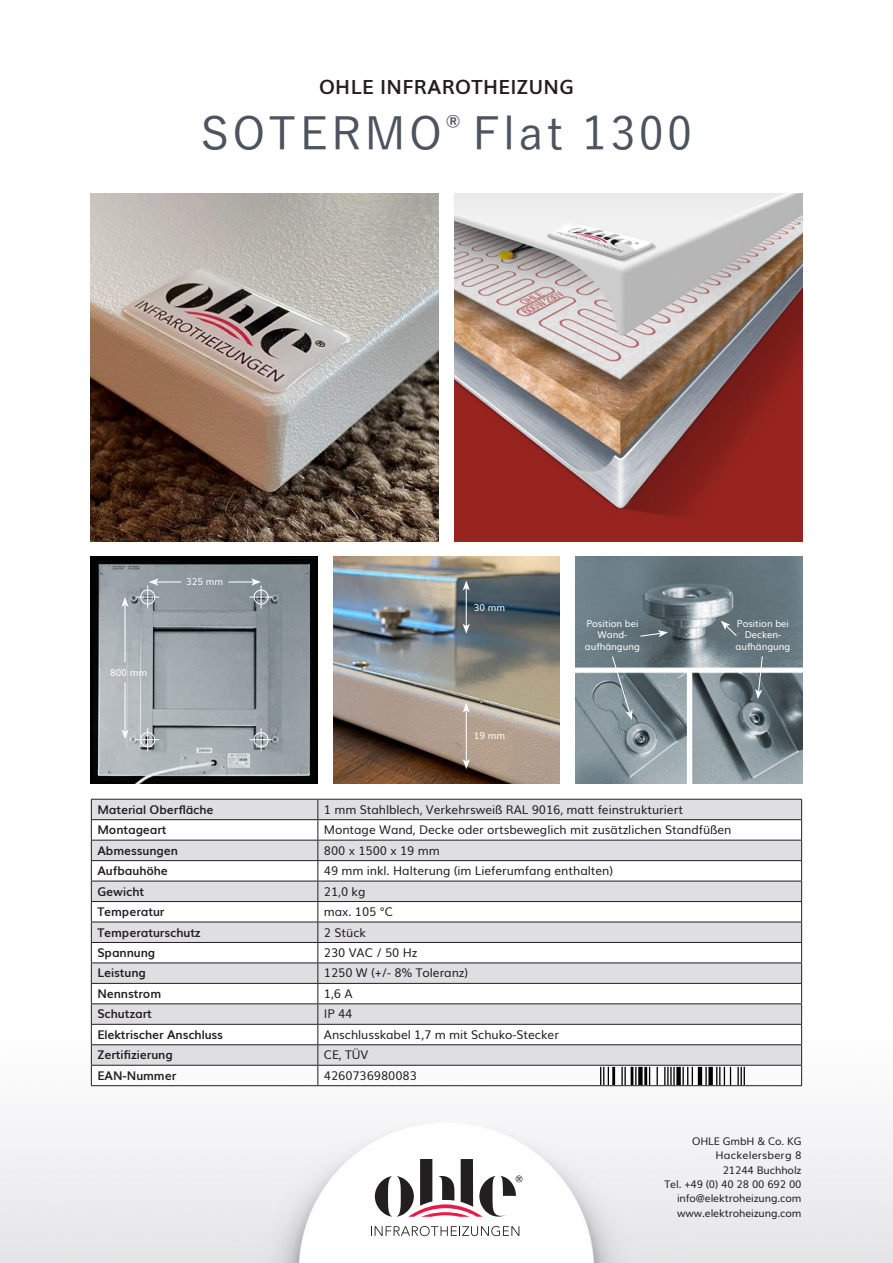
<style>
.page{position:relative;width:893px;height:1263px;background:#fff}
.page>*{position:absolute;margin:0;border:0;box-sizing:border-box;transform-origin:0 0}
.t1{font:500 45px "Yu Gothic";letter-spacing:.075em;color:#4d5460}
.t2{font:700 19.5px "Muli";letter-spacing:.02em;color:#231f20}
.t3{font:12px "Muli";letter-spacing:-.005em;color:#231f20}
.t4{font:700 12px "Muli";letter-spacing:-.005em;color:#231f20}
.t5{font:10.5px "Muli";letter-spacing:-.01em;color:#231f20}
.t6{font:10.5px "Muli";letter-spacing:.01em;color:#231f20}
.t7{font:9.45px/11.4px "Muli";letter-spacing:-.005em;color:#fff;text-align:center}
</style>
<div class="page">
<img style="left:0;top:193px;width:893px;height:1070px">
<svg style="left:371px;top:1226px;width:148px;height:10px"></svg>
<svg style="left:375px;top:1159px;width:147px;height:58px"></svg>
<img style="left:454px;top:193px;width:348px;height:348px">
<img style="left:91px;top:557px;width:226px;height:226px">
<img style="left:333px;top:557px;width:227px;height:226px">
<img style="left:575px;top:557px;width:227px;height:226px">
<svg style="left:639px;top:630px;width:29px;height:7px"></svg>
<svg style="left:611px;top:655px;width:21px;height:65px"></svg>
<svg style="left:721px;top:621px;width:17px;height:16px"></svg>
<svg style="left:755px;top:655px;width:8px;height:44px"></svg>
<svg style="left:136px;top:728px;width:23px;height:23px"></svg>
<svg style="left:228px;top:578px;width:45px;height:30px"></svg>
<svg style="left:250px;top:728px;width:23px;height:23px"></svg>
<svg style="left:136px;top:578px;width:45px;height:30px"></svg>
<hr style="left:124px;top:605px;width:2px;height:57px;background:#fff">
<svg style="left:121px;top:597px;width:8px;height:10px"></svg>
<hr style="left:124px;top:682px;width:2px;height:50px;background:#fff">
<svg style="left:121px;top:729px;width:8px;height:10px"></svg>
<hr style="left:466px;top:588px;width:1px;height:38px;background:#fff">
<svg style="left:463px;top:624px;width:7px;height:10px"></svg>
<svg style="left:463px;top:580px;width:7px;height:10px"></svg>
<hr style="left:466px;top:710px;width:1px;height:51px;background:#fff">
<svg style="left:463px;top:759px;width:7px;height:10px"></svg>
<svg style="left:463px;top:703px;width:7px;height:10px"></svg>
<svg style="left:92px;top:800px;width:709px;height:265px;fill:#dfdee2"></svg>
<hr style="left:91px;top:799px;width:227px;height:1px;background:#231f20">
<hr style="left:318px;top:799px;width:484px;height:1px;background:#231f20">
<hr style="left:91px;top:819px;width:227px;height:1px;background:#231f20">
<hr style="left:318px;top:819px;width:484px;height:1px;background:#231f20">
<hr style="left:91px;top:840px;width:227px;height:1px;background:#231f20">
<hr style="left:318px;top:840px;width:484px;height:1px;background:#231f20">
<hr style="left:91px;top:860px;width:227px;height:1px;background:#231f20">
<hr style="left:318px;top:860px;width:484px;height:1px;background:#231f20">
<hr style="left:91px;top:881px;width:227px;height:1px;background:#231f20">
<hr style="left:318px;top:881px;width:484px;height:1px;background:#231f20">
<hr style="left:91px;top:901px;width:227px;height:1px;background:#231f20">
<hr style="left:318px;top:901px;width:484px;height:1px;background:#231f20">
<hr style="left:91px;top:922px;width:227px;height:1px;background:#231f20">
<hr style="left:318px;top:922px;width:484px;height:1px;background:#231f20">
<hr style="left:91px;top:942px;width:227px;height:1px;background:#231f20">
<hr style="left:318px;top:942px;width:484px;height:1px;background:#231f20">
<hr style="left:91px;top:962px;width:227px;height:1px;background:#231f20">
<hr style="left:318px;top:962px;width:484px;height:1px;background:#231f20">
<hr style="left:91px;top:983px;width:227px;height:1px;background:#231f20">
<hr style="left:318px;top:983px;width:484px;height:1px;background:#231f20">
<hr style="left:91px;top:1003px;width:227px;height:1px;background:#231f20">
<hr style="left:318px;top:1003px;width:484px;height:1px;background:#231f20">
<hr style="left:91px;top:1024px;width:227px;height:1px;background:#231f20">
<hr style="left:318px;top:1024px;width:484px;height:1px;background:#231f20">
<hr style="left:91px;top:1044px;width:227px;height:1px;background:#231f20">
<hr style="left:318px;top:1044px;width:484px;height:1px;background:#231f20">
<hr style="left:91px;top:1065px;width:227px;height:1px;background:#231f20">
<svg style="left:91px;top:799px;width:1px;height:286px"></svg>
<hr style="left:318px;top:1065px;width:484px;height:1px;background:#231f20">
<svg style="left:317px;top:799px;width:1px;height:286px"></svg>
<svg style="left:801px;top:799px;width:1px;height:286px"></svg>
<hr style="left:91px;top:1085px;width:227px;height:1px;background:#231f20">
<hr style="left:318px;top:1085px;width:484px;height:1px;background:#231f20">
<svg style="left:600px;top:1067px;width:9px;height:17px"></svg>
<hr style="left:612px;top:1067px;width:3px;height:17px;background:#000">
<svg style="left:621px;top:1067px;width:15px;height:17px"></svg>
<div style="left:638px;top:1067px;width:5px;height:17px;background:#000"></div>
<hr style="left:644px;top:1067px;width:3px;height:17px;background:#000">
<svg style="left:649px;top:1067px;width:1px;height:17px"></svg>
<svg style="left:657px;top:1067px;width:1px;height:17px"></svg>
<svg style="left:664px;top:1067px;width:11px;height:17px"></svg>
<div style="left:676px;top:1067px;width:5px;height:17px;background:#000"></div>
<svg style="left:682px;top:1067px;width:11px;height:17px"></svg>
<hr style="left:698px;top:1067px;width:4px;height:17px;background:#000">
<svg style="left:705px;top:1067px;width:2px;height:17px"></svg>
<div style="left:708px;top:1067px;width:5px;height:17px;background:#000"></div>
<svg style="left:716px;top:1067px;width:15px;height:17px"></svg>
<svg style="left:737px;top:1067px;width:8px;height:17px"></svg>
<img style="left:91px;top:193px;width:348px;height:348px">
<p class="t2" style="left:319px;top:71px;width:257px">OHLE INFRAROTHEIZUNG</p>
<p class="t1" style="left:201px;top:92px;width:493px">SOTERMO<sup>®</sup> Flat 1300</p>
<p class="t7" style="left:110px;top:666px;width:38px">800 mm</p>
<p class="t7" style="left:186px;top:575px;width:38px">325 mm</p>
<p class="t7" style="left:474px;top:601px;width:33px">30 mm</p>
<p class="t7" style="left:474px;top:729px;width:33px">19 mm</p>
<p class="t7" style="left:586px;top:617px;width:54px">Position bei</p>
<p class="t7" style="left:585px;top:628px;width:56px">Wand&shy;aufhängung</p>
<p class="t7" style="left:737px;top:617px;width:54px">Position bei</p>
<p class="t7" style="left:735px;top:628px;width:56px">Decken&shy;aufhängung</p>
<p class="t4" style="left:97px;top:800px;width:118px">Material Oberfläche</p>
<p class="t3" style="left:324px;top:799px;width:361px">1 mm Stahlblech, Verkehrsweiß RAL 9016, matt feinstrukturiert</p>
<p class="t4" style="left:97px;top:820px;width:71px">Montageart</p>
<p class="t3" style="left:324px;top:820px;width:409px">Montage Wand, Decke oder ortsbeweglich mit zusätzlichen Standfüßen</p>
<p class="t4" style="left:97px;top:841px;width:82px">Abmessungen</p>
<p class="t3" style="left:324px;top:840px;width:117px">800 x 1500 x 19 mm</p>
<p class="t4" style="left:97px;top:861px;width:72px">Aufbauhöhe</p>
<p class="t3" style="left:324px;top:861px;width:291px">49 mm inkl. Halterung (im Lieferumfang enthalten)</p>
<p class="t4" style="left:97px;top:882px;width:48px">Gewicht</p>
<p class="t3" style="left:324px;top:881px;width:43px">21,0 kg</p>
<p class="t4" style="left:97px;top:902px;width:69px">Temperatur</p>
<p class="t3" style="left:324px;top:902px;width:71px">max. 105 °C</p>
<p class="t4" style="left:97px;top:922px;width:105px">Temperaturschutz</p>
<p class="t3" style="left:324px;top:922px;width:44px">2 Stück</p>
<p class="t4" style="left:97px;top:943px;width:59px">Spannung</p>
<p class="t3" style="left:324px;top:943px;width:95px">230 VAC / 50 Hz</p>
<p class="t4" style="left:97px;top:963px;width:50px">Leistung</p>
<p class="t3" style="left:324px;top:963px;width:146px">1250 W (+/- 8% Toleranz)</p>
<p class="t4" style="left:97px;top:984px;width:65px">Nennstrom</p>
<p class="t3" style="left:324px;top:984px;width:30px">1,6 A</p>
<p class="t4" style="left:97px;top:1004px;width:56px">Schutzart</p>
<p class="t3" style="left:324px;top:1004px;width:30px">IP 44</p>
<p class="t4" style="left:97px;top:1025px;width:127px">Elektrischer Anschluss</p>
<p class="t3" style="left:324px;top:1025px;width:237px">Anschlusskabel 1,7 m mit Schuko-Stecker</p>
<p class="t4" style="left:97px;top:1045px;width:77px">Zertifizierung</p>
<p class="t3" style="left:324px;top:1045px;width:46px">CE, TÜV</p>
<p class="t4" style="left:97px;top:1066px;width:80px">EAN-Nummer</p>
<p class="t3" style="left:324px;top:1065px;width:95px">4260736980083</p>
<p class="t5" style="left:692px;top:1132px;width:111px">OHLE GmbH &amp; Co. KG</p>
<p class="t6" style="left:716px;top:1147px;width:87px">Hackelersberg 8</p>
<p class="t5" style="left:723px;top:1161px;width:80px">21244 Buchholz</p>
<p class="t5" style="left:664px;top:1175px;width:138px">Tel. +49 (0) 40 28 00 692 00</p>
<p class="t5" style="left:677px;top:1190px;width:126px">info@elektroheizung.com</p>
<p class="t5" style="left:677px;top:1204px;width:126px">www.elektroheizung.com</p>
</div>
